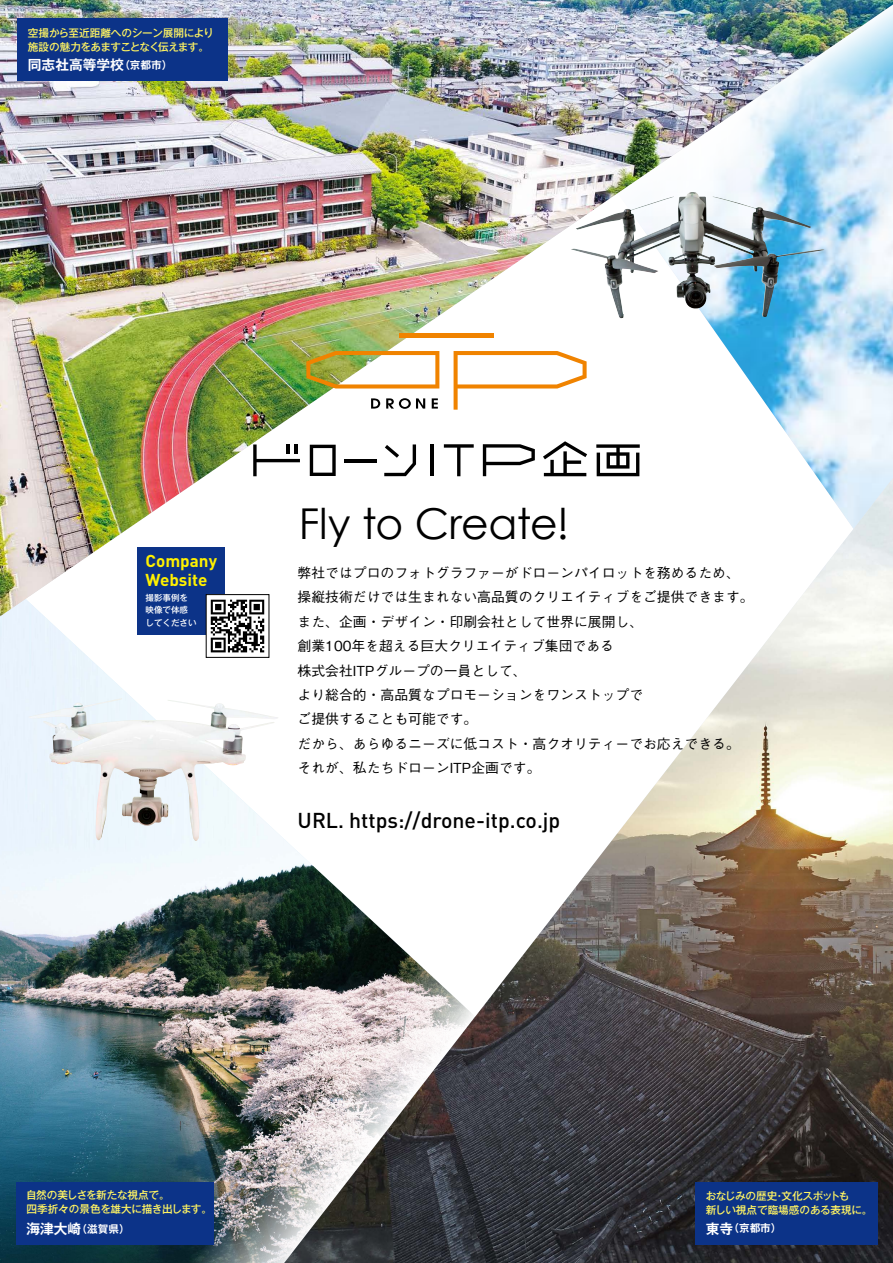
<style>
.page{position:relative;width:893px;height:1263px;background:#fff}
.page>*{position:absolute;margin:0;border:0;box-sizing:border-box;transform-origin:0 0}
.t1{font:42.45px "Century Gothic";letter-spacing:-.01em;color:#000}
.t2{font:500 21.3px "DIN";color:#000}
.t3{font:700 16.95px/19.2px "DIN";color:#fff100}
.t4{font:500 13.8px/24.5px "Gothic BBB Pro";color:#000}
.t5{font:700 13.8px "Gothic MB101 Pr 6 De";color:#fff}
.t6{font:500 10.65px/13.8px "Gothic MB101 Pro";letter-spacing:-.025em;color:#fff462}
.t7{font:500 10.65px/13.8px "Gothic MB101 Pro";letter-spacing:-.045em;color:#fff462}
.t8{font:700 10.65px "Gothic MB101 Pr 6 De";color:#fff}
.t9{font:500 8.55px/12.1px "Gothic MB101 Pro";color:#fff}
.s1{font-size:10.65px}
.s2{font-size:13.8px}
</style>
<div class="page">
<img style="left:0;top:616px;width:284px;height:647px">
<img style="left:182px;top:957px;width:102px;height:306px">
<img style="left:0;top:0;width:893px;height:616px">
<img style="left:284px;top:478px;width:609px;height:785px">
<img style="left:571px;top:192px;width:120px;height:126px">
<div style="left:17px;top:18px;width:210px;height:63px;background:#0c3388"></div>
<div style="left:16px;top:1182px;width:198px;height:62px;background:#0c3388"></div>
<div style="left:695px;top:1182px;width:182px;height:62px;background:#0c3388"></div>
<img style="left:28px;top:700px;width:132px;height:140px">
<div style="left:137px;top:547px;width:88px;height:87px;background:#0c3388"></div>
<img style="left:208px;top:596px;width:59px;height:59px">
<svg style="left:371px;top:398px;width:9px;height:11px"></svg>
<svg style="left:386px;top:398px;width:39px;height:11px"></svg>
<svg style="left:432px;top:398px;width:6px;height:11px"></svg>
<svg style="left:306px;top:351px;width:133px;height:37px"></svg>
<svg style="left:454px;top:351px;width:133px;height:59px"></svg>
<hr style="left:399px;top:333px;width:95px;height:4px;background:#f08300">
<svg style="left:253px;top:444px;width:47px;height:32px"></svg>
<hr style="left:430px;top:444px;width:4px;height:32px;background:#000">
<svg style="left:444px;top:444px;width:30px;height:32px"></svg>
<hr style="left:344px;top:459px;width:33px;height:3px;background:#000">
<hr style="left:286px;top:444px;width:4px;height:10px;background:#000">
<hr style="left:294px;top:444px;width:4px;height:10px;background:#000">
<svg style="left:543px;top:441px;width:44px;height:35px"></svg>
<svg style="left:596px;top:444px;width:44px;height:32px"></svg>
<svg style="left:384px;top:444px;width:32px;height:32px"></svg>
<svg style="left:483px;top:444px;width:52px;height:32px"></svg>
<svg style="left:310px;top:445px;width:26px;height:31px"></svg>
<p class="t7" style="left:28px;top:25px;width:187px">空撮から至近距離へのシーン展開により施設の魅力をあますことなく伝えます。</p>
<p class="t5" style="left:28px;top:53px;width:146px">同志社高等学校<span class="s1">（京都市）</span></p>
<p class="t3" style="left:146px;top:551px;width:73px">Company<br>Website</p>
<p class="t9" style="left:146px;top:591px;width:53px">撮影事例を映像で体感してください</p>
<h1 class="t1" style="left:299px;top:497px;width:272px">Fly to Create!</h1>
<p class="t4" style="left:298px;top:559px;width:458px">弊社ではプロのフォトグラファーがドローンパイロットを務めるため、操縦技術だけでは生まれない高品質のクリエイティブをご提供できます。また、企画・デザイン・印刷会社として世界に展開し、<br>創業100年を超える巨大クリエイティブ集団である<br>株式会社ITPグループの一員として、<br>より総合的・高品質なプロモーションをワンストップで<br>ご提供することも可能です。<br>だから、あらゆるニーズに低コスト・高クオリティーでお応えできる。それが、私たちドローンITP企画です。</p>
<h2 class="t2" style="left:298px;top:807px;width:264px">URL. https://drone-itp.co.jp</h2>
<p class="t6" style="left:26px;top:1187px;width:188px">自然の美しさを新たな視点で。<br>四季折々の景色を雄大に描き出します。</p>
<p class="t8" style="left:26px;top:1220px;width:105px"><span class="s2">海津大崎</span>（滋賀県）</p>
<p class="t6" style="left:706px;top:1188px;width:168px">おなじみの歴史・文化スポットも<br>新しい視点で臨場感のある表現に。</p>
<p class="t8" style="left:706px;top:1219px;width:77px"><span class="s2">東寺</span>（京都市）</p>
</div>
